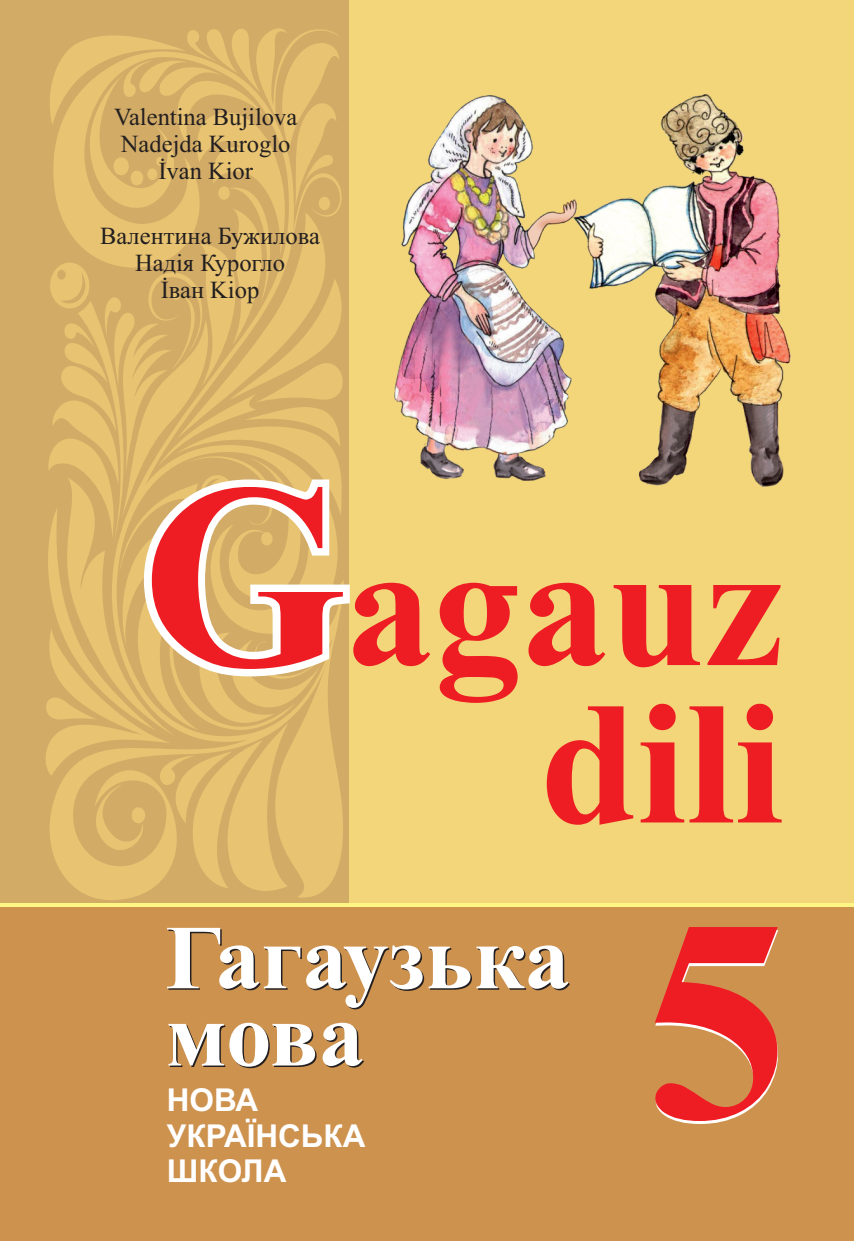
<style>
.page{position:relative;width:854px;height:1241px;background:#fff}
.page>*{position:absolute;margin:0;border:0;box-sizing:border-box;transform-origin:0 0}
.t1{font:700 286.3px "Times New Roman";color:#fff}
.t2{font:700 175px/157.3px "Times New Roman";color:#ee1d23;text-align:right}
.t3{font:700 91px/77.2px "Times New Roman";color:#fff}
.t4{font:700 31.5px/35.2px "Arial";color:#fff}
.t5{font:24.5px/27.1px "Times New Roman";color:#231f20;text-align:center}
.s1{font-size:262.5px}
</style>
<div class="page">
<div style="left:0;top:0;width:853px;height:1240px;background:#f3d67a"></div>
<div style="left:0;top:0;width:349px;height:1214px;background:#d2ab66"></div>
<div style="left:0;top:905px;width:853px;height:335px;background:#ce924f"></div>
<svg style="left:46px;top:28px;width:298px;height:872px"></svg>
<hr style="left:0;top:903px;width:853px;height:3px;background:#fff685">
<img style="left:576px;top:94px;width:214px;height:392px">
<img style="left:394px;top:95px;width:182px;height:386px">
<p class="t5" style="left:114px;top:105px;width:185px">Valentina Bujilova<br>Nadejda Kuroglo<br>İvan Kior</p>
<p class="t5" style="left:100px;top:225px;width:221px">Валентина Бужилова<br>Надiя Курогло<br>İван Kioр</p>
<h2 class="t2" style="left:141px;top:546px;width:643px"><span class="s1">G</span>agauz dili</h2>
<h3 class="t3" style="left:165px;top:928px;width:406px">Гагаузька мова</h3>
<p class="t4" style="left:167px;top:1085px;width:200px">НОВА<br>УКРАЇНСЬКА<br>ШКОЛА</p>
<h1 class="t1" style="left:645px;top:925px;width:145px">5</h1>
</div>
